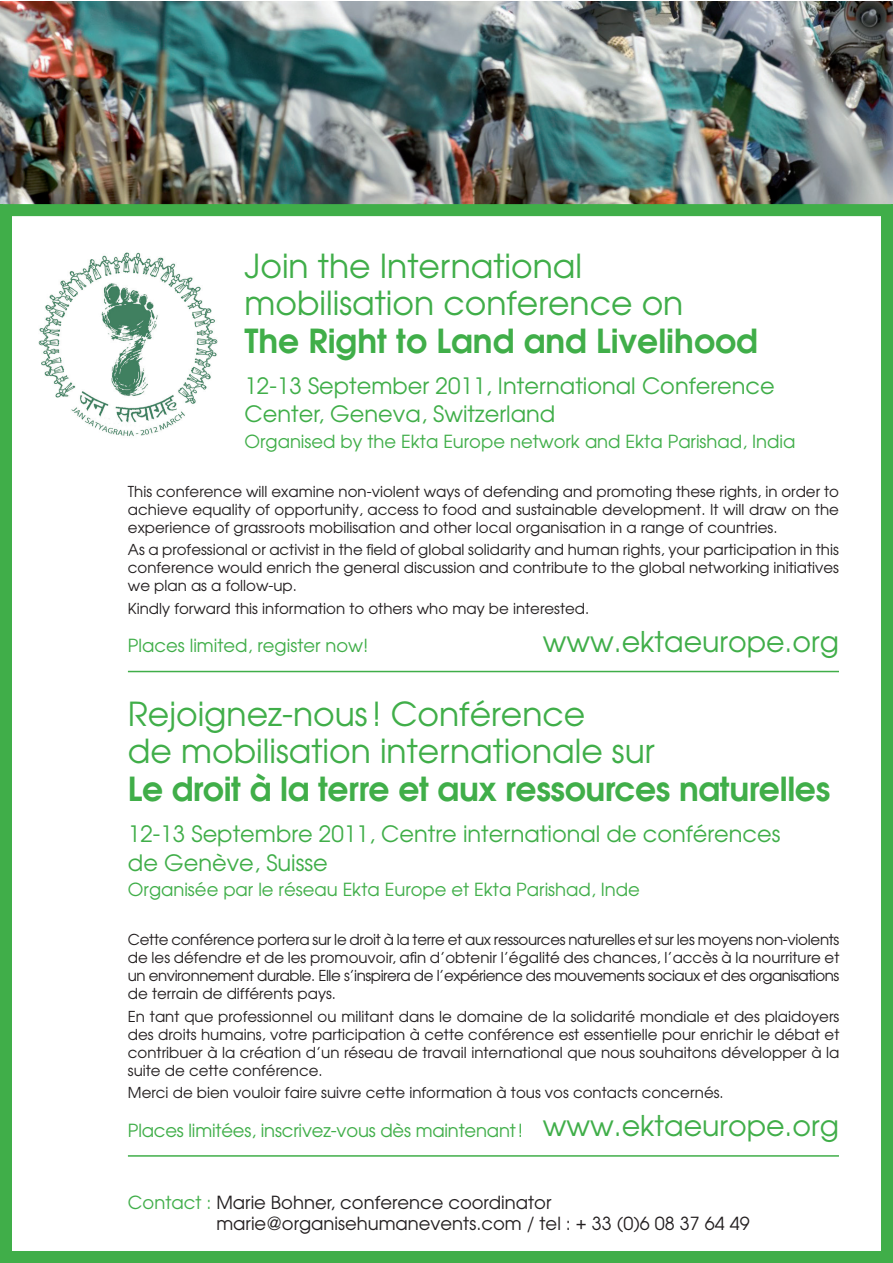
<style>
.page{position:relative;width:893px;height:1263px;background:#fff}
.page>*{position:absolute;margin:0;border:0;box-sizing:border-box;transform-origin:0 0}
.t1{font:33px/37.5px "Avant Garde";color:#40ae49}
.t2{font:600 33px "Avant Garde";letter-spacing:-.01em;color:#40ae49}
.t3{font:28.5px "Avant Garde";color:#40ae49}
.t4{font:22.5px/28.5px "Avant Garde";color:#40ae49}
.t5{font:18px "Avant Garde";color:#40ae49}
.t6{font:18px/21.6px "Avant Garde";color:#231f20}
.t7{font:15px/18px "Avant Garde";color:#231f20;text-align:justify}
.s1{color:#40ae49}
</style>
<div class="page">
<img style="left:0;top:1px;width:892px;height:203px">
<div style="left:0;top:204px;width:892px;height:1059px;border:12px solid #40ae49"></div>
<img style="left:38px;top:252px;width:180px;height:184px">
<hr style="left:128px;top:671px;width:711px;height:1px;background:#40ae49">
<hr style="left:128px;top:1155px;width:711px;height:2px;background:#40ae49">
<hr style="left:0;top:204px;width:2px;height:1059px;background:#40ae49">
<div style="left:0;top:1257px;width:892px;height:6px;background:#40ae49"></div>
<hr style="left:892px;top:204px;width:1px;height:1059px;background:#40ae49">
<h1 class="t1" style="left:244px;top:246px;width:440px">Join the International mobilisation conference on</h1>
<h1 class="t2" style="left:244px;top:319px;width:515px">The Right to Land and Livelihood</h1>
<h3 class="t4" style="left:244px;top:371px;width:532px">12-13 September 2011, International Conference<br>Center, Geneva, Switzerland</h3>
<p class="t5" style="left:244px;top:430px;width:552px">Organised by the Ekta Europe network and Ekta Parishad, India</p>
<p class="t7" style="left:128px;top:482px;width:713px">This conference will examine non-violent ways of defending and promoting these rights, in order to achieve equality of opportunity, access to food and sustainable development. It will draw on the experience of grassroots mobilisation and other local organisation in a range of countries.</p>
<p class="t7" style="left:128px;top:541px;width:712px">As a professional or activist in the field of global solidarity and human rights, your participation in this conference would enrich the general discussion and contribute to the global networking initiatives we plan as a follow-up.</p>
<p class="t7" style="left:128px;top:599px;width:463px">Kindly forward this information to others who may be interested.</p>
<p class="t5" style="left:128px;top:634px;width:242px">Places limited, register now!</p>
<h2 class="t3" style="left:543px;top:624px;width:298px">www.ektaeurope.org</h2>
<h1 class="t1" style="left:128px;top:694px;width:528px">Rejoignez-nous! Conférence<br>de mobilisation internationale sur</h1>
<h1 class="t2" style="left:128px;top:767px;width:704px">Le droit à la terre et aux ressources naturelles</h1>
<h3 class="t4" style="left:128px;top:819px;width:654px">12-13 Septembre 2011, Centre international de conférences de Genève, Suisse</h3>
<p class="t5" style="left:128px;top:878px;width:513px">Organisée par le réseau Ekta Europe et Ekta Parishad, Inde</p>
<p class="t7" style="left:128px;top:931px;width:713px">Cette conférence portera sur le droit à la terre et aux ressources naturelles et sur les moyens non-violents de les défendre et de les promouvoir, afin d’obtenir l’égalité des chances, l’accès à la nourriture et un environnement durable. Elle s’inspirera de l’expérience des mouvements sociaux et des organisations de terrain de différents pays.</p>
<p class="t7" style="left:128px;top:1007px;width:713px">En tant que professionnel ou militant dans le domaine de la solidarité mondiale et des plaidoyers des droits humains, votre participation à cette conférence est essentielle pour enrichir le débat et contribuer à la création d’un réseau de travail international que nous souhaitons développer à la suite de cette conférence.</p>
<p class="t7" style="left:128px;top:1083px;width:597px">Merci de bien vouloir faire suivre cette information à tous vos contacts concernés.</p>
<p class="t5" style="left:128px;top:1119px;width:397px">Places limitées, inscrivez-vous dès maintenant!</p>
<h2 class="t3" style="left:543px;top:1108px;width:298px">www.ektaeurope.org</h2>
<p class="t6" style="left:216px;top:1191px;width:535px;text-indent:-89px"><span class="s1">Contact :</span> Marie Bohner, conference coordinator marie@organisehumanevents.com / tel : + 33 (0)6 08 37 64 49</p>
</div>
